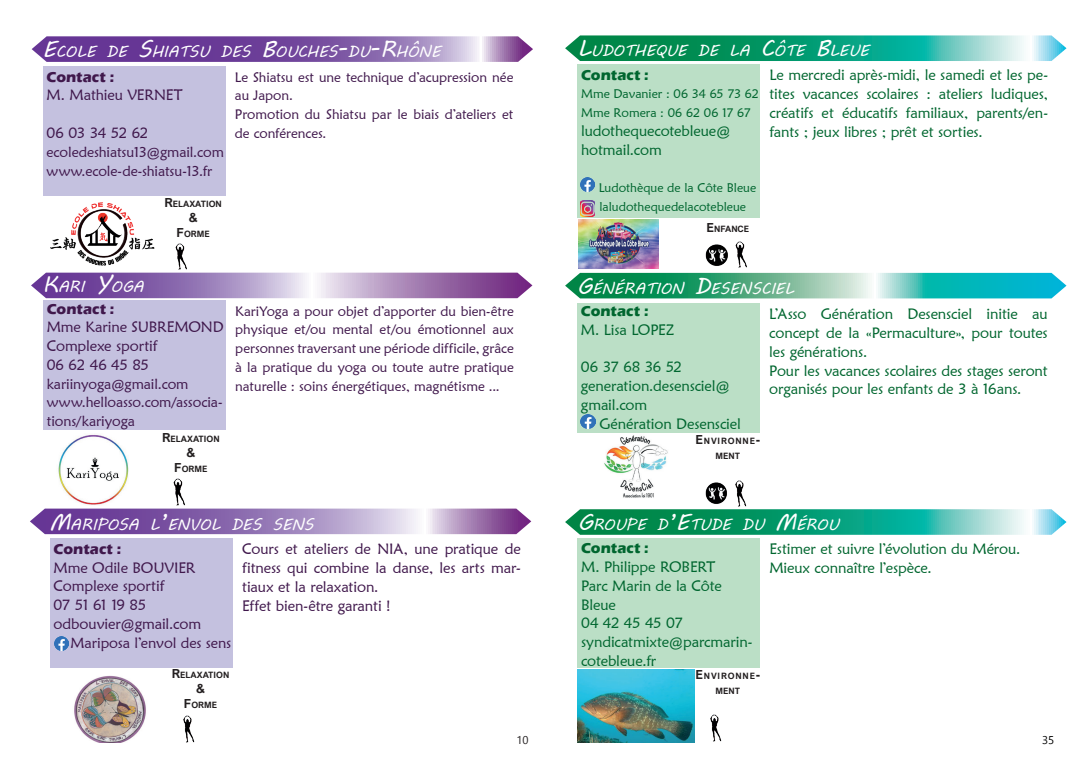
<style>
.page{position:relative;width:1088px;height:780px;background:#fff}
.page>*{position:absolute;margin:0;border:0;box-sizing:border-box;transform-origin:0 0}
.t1{font:15.75px "MV Boli";color:#fff}
.t2{font:15px/18.8px "Maiandra GD";letter-spacing:-.01em;color:#00662f}
.t3{font:15px/18.8px "Maiandra GD";letter-spacing:-.01em;color:#40184c;text-align:justify}
.t4{font:700 15px "Eras ITC";color:#40184c}
.t5{font:700 15px "Eras ITC";color:#00662f}
.t6{font:14.75px "Maiandra GD";letter-spacing:-.01em;color:#40184c}
.t7{font:14.38px/18.8px "Maiandra GD";letter-spacing:-.01em;color:#40184c}
.t8{font:13.75px/18.8px "Maiandra GD";letter-spacing:-.005em;color:#40184c}
.t9{font:12.5px "Maiandra GD";color:#00662f}
.t10{font:700 12.5px "Arial Nova";color:#231f20}
.t11{font:11.25px "Gadugi";color:#231f20}
.t12{font:11.25px "Gadugi";color:#000}
.t13{font:700 8.75px "Arial Nova";color:#231f20}
.t14{font:700 8.75px/15px "Arial Nova";letter-spacing:.095em;color:#231f20;text-align:center}
.s1{font-size:22.5px}
.s2{font-size:12.5px}
</style>
<div class="page">
<svg style="left:32px;top:36px;width:501px;height:26px;background:#8762aa"></svg>
<div style="left:43px;top:66px;width:183px;height:130px;background:#c4c1df"></div>
<img style="left:50px;top:202px;width:104px;height:63px">
<img style="left:175px;top:243px;width:12px;height:27px">
<svg style="left:31px;top:272px;width:501px;height:26px;background:#a383b9"></svg>
<div style="left:43px;top:300px;width:183px;height:130px;background:#c4c1df"></div>
<img style="left:173px;top:478px;width:12px;height:28px">
<img style="left:58px;top:434px;width:71px;height:71px">
<svg style="left:30px;top:508px;width:501px;height:26px;background:#9e7fb9"></svg>
<div style="left:50px;top:538px;width:183px;height:130px;background:#c4c1df"></div>
<img style="left:183px;top:715px;width:12px;height:27px">
<img style="left:55px;top:636px;width:14px;height:14px">
<img style="left:74px;top:675px;width:72px;height:67px">
<svg style="left:565px;top:35px;width:501px;height:26px;background:#35ad8c"></svg>
<div style="left:577px;top:64px;width:183px;height:153px;background:#bbdfc6"></div>
<img style="left:578px;top:220px;width:80px;height:48px">
<img style="left:581px;top:177px;width:14px;height:14px">
<img style="left:735px;top:241px;width:12px;height:27px">
<img style="left:705px;top:244px;width:23px;height:22px">
<svg style="left:565px;top:273px;width:501px;height:25px;background:#43b39c"></svg>
<div style="left:577px;top:303px;width:183px;height:130px;background:#bbdfc6"></div>
<img style="left:581px;top:414px;width:14px;height:14px">
<img style="left:604px;top:435px;width:64px;height:63px">
<img style="left:735px;top:480px;width:12px;height:27px">
<img style="left:705px;top:482px;width:22px;height:22px">
<svg style="left:565px;top:509px;width:501px;height:25px;background:#33ac8b"></svg>
<div style="left:577px;top:538px;width:183px;height:130px;background:#bbdfc6"></div>
<img style="left:577px;top:669px;width:118px;height:73px">
<img style="left:710px;top:714px;width:12px;height:28px">
<img style="left:581px;top:200px;width:14px;height:16px">
<p class="t1" style="left:42px;top:41px;width:131px"><span class="s1">E</span>COLE DE <span class="s1">S</span>HIATS</p>
<p class="t1" style="left:198px;top:41px;width:34px">U DES</p>
<p class="t1" style="left:262px;top:41px;width:181px"><span class="s1">B</span>OUCHES<span class="s1">-</span>DU<span class="s1">-R</span>HÔNE</p>
<p class="t4" style="left:47px;top:68px;width:69px">Contact :</p>
<p class="t3" style="left:47px;top:86px;width:138px">M. Mathieu VERNET</p>
<p class="t3" style="left:47px;top:123px;width:103px">06 03 34 52 62</p>
<p class="t7" style="left:47px;top:142px;width:179px">ecoledeshiatsu13@gmail.com</p>
<p class="t7" style="left:47px;top:161px;width:167px">www.ecole-de-shiatsu-13.fr</p>
<p class="t8" style="left:235px;top:67px;width:280px">Le Shiatsu est une technique d’acupression née au Japon.</p>
<p class="t8" style="left:235px;top:105px;width:280px">Promotion du Shiatsu par le biais d’ateliers et de conférences.</p>
<p class="t13" style="left:164px;top:199px;width:59px"><span class="s2">R</span>ELAXATION</p>
<p class="t10" style="left:189px;top:210px;width:10px">&amp;</p>
<p class="t13" style="left:177px;top:229px;width:35px"><span class="s2">F</span>ORME</p>
<p class="t1" style="left:43px;top:276px;width:26px"><span class="s1">K</span>ARI</p>
<p class="t1" style="left:95px;top:276px;width:48px"><span class="s1">Y</span>OGA</p>
<p class="t4" style="left:47px;top:300px;width:69px">Contact :</p>
<p class="t3" style="left:47px;top:317px;width:178px">Mme Karine SUBREMOND</p>
<p class="t3" style="left:47px;top:336px;width:112px">Complexe sportif</p>
<p class="t3" style="left:47px;top:355px;width:104px">06 62 46 45 85</p>
<p class="t7" style="left:47px;top:374px;width:143px">kariinyoga@gmail.com</p>
<p class="t7" style="left:47px;top:393px;width:177px">www.helloasso.com/associa&shy;tions/kariyoga</p>
<p class="t13" style="left:162px;top:434px;width:59px"><span class="s2">R</span>ELAXATION</p>
<p class="t10" style="left:186px;top:445px;width:10px">&amp;</p>
<p class="t13" style="left:174px;top:464px;width:35px"><span class="s2">F</span>ORME</p>
<p class="t8" style="left:235px;top:301px;width:280px;text-align:justify">KariYoga a pour objet d’apporter du bien-être physique et/ou mental et/ou émotionnel aux personnes traversant une période difficile, grâce à la pratique du yoga ou toute autre pratique naturelle : soins énergétiques, magnétisme ...</p>
<p class="t1" style="left:49px;top:514px;width:32px"><span class="s1">M</span>ARIPOSA</p>
<p class="t1" style="left:150px;top:514px;width:93px">L<span class="s1">’</span>ENVOL DES</p>
<p class="t1" style="left:272px;top:514px;width:43px">SENS</p>
<p class="t4" style="left:54px;top:540px;width:69px">Contact :</p>
<p class="t3" style="left:54px;top:557px;width:143px">Mme Odile BOUVIER</p>
<p class="t3" style="left:54px;top:576px;width:112px">Complexe sportif</p>
<p class="t3" style="left:54px;top:595px;width:94px">07 51 61 19 85</p>
<p class="t3" style="left:54px;top:614px;width:149px">odbouvier@gmail.com</p>
<p class="t6" style="left:71px;top:633px;width:162px">Mariposa l’envol des sens</p>
<p class="t3" style="left:242px;top:539px;width:280px">Cours et ateliers de NIA, une pratique de fitness qui combine la danse, les arts mar&shy;tiaux et la relaxation.</p>
<p class="t3" style="left:242px;top:595px;width:150px">Effet bien-être garanti !</p>
<p class="t13" style="left:172px;top:669px;width:59px"><span class="s2">R</span>ELAXATION</p>
<p class="t10" style="left:196px;top:681px;width:10px">&amp;</p>
<p class="t13" style="left:184px;top:699px;width:35px"><span class="s2">F</span>ORME</p>
<p class="t1" style="left:577px;top:40px;width:38px"><span class="s1">L</span>UDOT</p>
<p class="t1" style="left:634px;top:40px;width:76px">HEQUE DE</p>
<p class="t1" style="left:729px;top:40px;width:142px">LA <span class="s1">C</span>ÔTE <span class="s1">B</span>LEUE</p>
<p class="t5" style="left:581px;top:66px;width:69px">Contact :</p>
<p class="t9" style="left:581px;top:86px;width:179px">Mme Davanier : 06 34 65 73 62</p>
<p class="t9" style="left:581px;top:105px;width:171px">Mme Romera : 06 62 06 17 67</p>
<p class="t2" style="left:581px;top:121px;width:151px">ludothequecotebleue@ hotmail.com</p>
<p class="t9" style="left:599px;top:180px;width:159px">Ludothèque de la Côte Bleue</p>
<p class="t9" style="left:599px;top:199px;width:148px">laludothequedelacotebleue</p>
<p class="t2" style="left:769px;top:66px;width:280px;text-align:justify">Le mercredi après-midi, le samedi et les pe&shy;tites vacances scolaires : ateliers ludiques, créatifs et éducatifs familiaux, parents/en&shy;fants ; jeux libres ; prêt et sorties.</p>
<p class="t13" style="left:706px;top:223px;width:44px"><span class="s2">E</span>NFANCE</p>
<p class="t1" style="left:577px;top:278px;width:58px"><span class="s1">G</span>ÉNÉRATIO</p>
<p class="t1" style="left:671px;top:278px;width:90px">N <span class="s1">D</span>ESENSCIE</p>
<p class="t1" style="left:784px;top:278px;width:11px">L</p>
<p class="t5" style="left:581px;top:302px;width:69px">Contact :</p>
<p class="t2" style="left:581px;top:320px;width:95px">M. Lisa LOPEZ</p>
<p class="t2" style="left:581px;top:357px;width:103px">06 37 68 36 52</p>
<p class="t2" style="left:581px;top:376px;width:151px">generation.desensciel@ gmail.com</p>
<p class="t2" style="left:599px;top:414px;width:143px">Génération Desensciel</p>
<p class="t2" style="left:769px;top:304px;width:280px;text-align:justify">L’Asso Génération Desensciel initie au concept de la «Permaculture», pour toutes les générations.</p>
<p class="t2" style="left:769px;top:361px;width:280px">Pour les vacances scolaires des stages seront organisés pour les enfants de 3 à 16ans.</p>
<p class="t14" style="left:695px;top:433px;width:67px"><span class="s2">E</span>NVIRONNE<span class="s2">-<br></span>MENT</p>
<p class="t1" style="left:577px;top:514px;width:60px"><span class="s1">G</span>RO UPE</p>
<p class="t1" style="left:657px;top:514px;width:66px">D<span class="s1">’E</span>TUDE</p>
<p class="t1" style="left:742px;top:514px;width:98px">DU <span class="s1">M</span>ÉROU</p>
<p class="t5" style="left:581px;top:539px;width:69px">Contact :</p>
<p class="t2" style="left:581px;top:557px;width:136px">M. Philippe ROBERT</p>
<p class="t2" style="left:581px;top:576px;width:142px">Parc Marin de la Côte<br>Bleue</p>
<p class="t2" style="left:581px;top:613px;width:103px">04 42 45 45 07</p>
<p class="t2" style="left:581px;top:632px;width:173px">syndicatmixte@parcmarin&shy;cotebleue.fr</p>
<p class="t2" style="left:769px;top:539px;width:253px">Estimer et suivre l’évolution du Mérou.</p>
<p class="t2" style="left:769px;top:558px;width:164px">Mieux connaître l’espèce.</p>
<p class="t14" style="left:695px;top:668px;width:67px"><span class="s2">E</span>NVIRONNE<span class="s2">-<br></span>MENT</p>
<p class="t11" style="left:516px;top:733px;width:14px">10</p>
<p class="t12" style="left:1042px;top:733px;width:14px">35</p>
</div>
